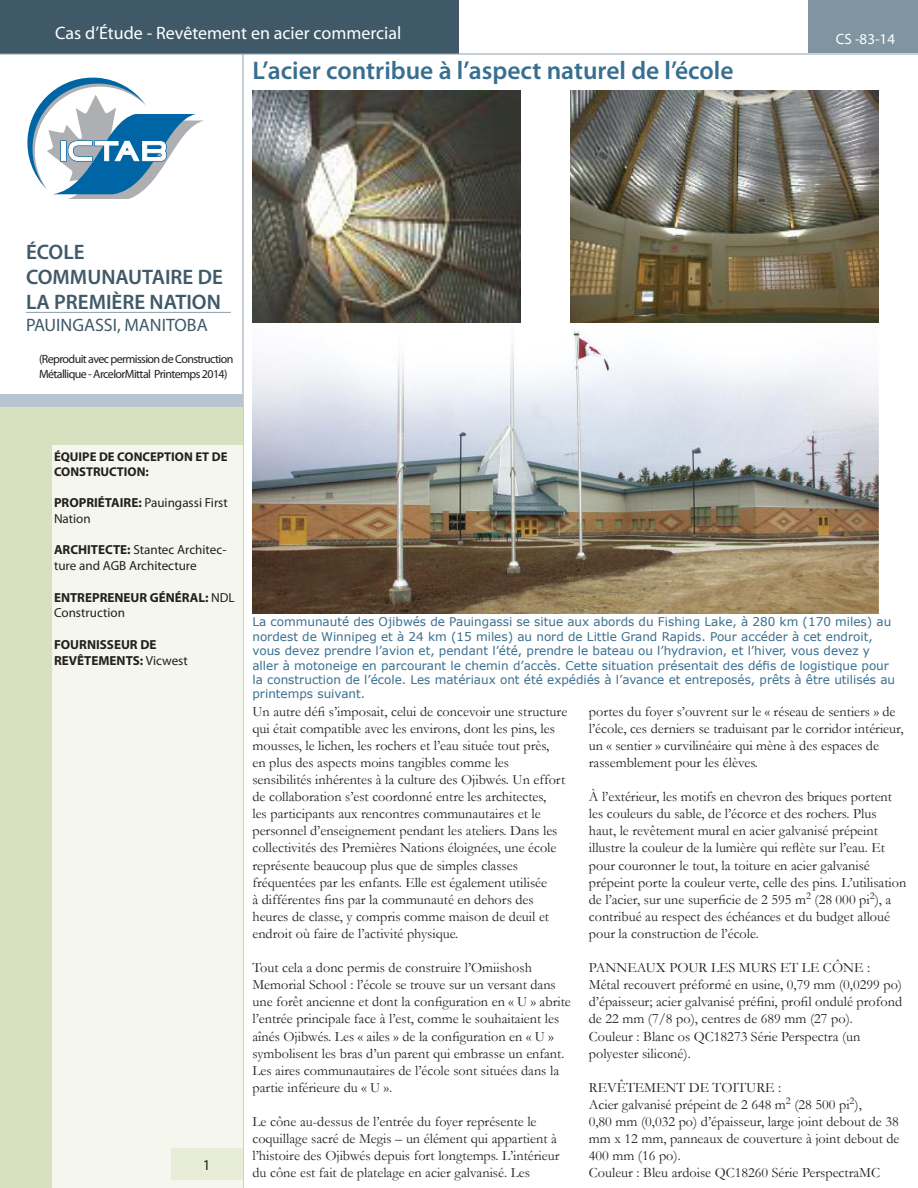
<style>
.page{position:relative;width:918px;height:1188px;background:#fff}
.page>*{position:absolute;margin:0;border:0;box-sizing:border-box;transform-origin:0 0}
.t1{font:600 25.5px "Myriad Pro";color:#386e8f}
.t2{font:600 21px/25.2px "Myriad Pro";color:#405968}
.t3{font:18px "Myriad Pro";color:#fff}
.t4{font:18px "Myriad Pro";color:#405968}
.t5{font:15px "Myriad Pro";color:#fff}
.t6{font:15px "Myriad Pro";color:#231f20}
.t7{font:14.25px/17.1px "Garamond";color:#231f20}
.t8{font:13.2px/15.8px "Myriad Pro";color:#231f20}
.t9{font:700 13.2px/15.8px "Myriad Pro";color:#231f20}
.t10{font:700 12.75px/15.3px "Myriad Pro";color:#231f20}
.t11{font:12px/14.4px "Verdana";color:#386e8f}
.t12{font:12px/14.4px "Myriad Pro";letter-spacing:-.05em;color:#231f20}
.s1{font-weight:700}
.s2{font-weight:400}
</style>
<div class="page">
<div style="left:0;top:0;width:459px;height:54px;background:#405968"></div>
<div style="left:809px;top:0;width:109px;height:53px;background:#8094a1"></div>
<hr style="left:0;top:54px;width:918px;height:1px;background:#90a3b0">
<hr style="left:243px;top:54px;width:1px;height:1134px;background:#90a3b0">
<hr style="left:26px;top:312px;width:205px;height:1px;background:#8a9eac">
<div style="left:0;top:394px;width:243px;height:12px;background:#b8c5ce"></div>
<div style="left:0;top:407px;width:243px;height:781px;background:#d7e1bf"></div>
<div style="left:53px;top:446px;width:190px;height:742px;background:#f5f7ee"></div>
<div style="left:172px;top:1148px;width:71px;height:31px;background:#e7edd7"></div>
<svg style="left:27px;top:77px;width:176px;height:121px"></svg>
<img style="left:252px;top:330px;width:627px;height:283px">
<img style="left:252px;top:91px;width:268px;height:232px">
<img style="left:570px;top:91px;width:309px;height:232px">
<p class="t3" style="left:55px;top:22px;width:348px">Cas d’Étude - Revêtement en acier commercial</p>
<p class="t5" style="left:836px;top:30px;width:61px">CS -83-14</p>
<p class="t1" style="left:252px;top:54px;width:483px">L’acier contribue à l’aspect naturel de l’école</p>
<p class="t2" style="left:26px;top:239px;width:60px">ÉCOLE</p>
<p class="t2" style="left:26px;top:264px;width:198px">COMMUNAUTAIRE DE<br>LA PREMIÈRE NATION</p>
<p class="t4" style="left:26px;top:314px;width:183px">PAUINGASSI, MANITOBA</p>
<p class="t12" style="left:39px;top:352px;width:196px">(Reproduit avec permission de Construction<br>Métallique - ArcelorMittal Printemps 2014)</p>
<p class="t10" style="left:54px;top:448px;width:175px">ÉQUIPE DE CONCEPTION ET DE<br>CONSTRUCTION:</p>
<p class="t8" style="left:54px;top:495px;width:175px"><span class="s1">PROPRIÉTAIRE:</span> Pauingassi First<br>Nation</p>
<p class="t8" style="left:54px;top:542px;width:174px"><span class="s1">ARCHITECTE:</span> Stantec Architec&shy;ture and AGB Architecture</p>
<p class="t9" style="left:54px;top:589px;width:182px">ENTREPRENEUR GÉNÉRAL: <span class="s2">NDL<br>Construction</span></p>
<p class="t9" style="left:54px;top:636px;width:104px">FOURNISSEUR DE</p>
<p class="t9" style="left:54px;top:652px;width:135px">REVÊTEMENTS: <span class="s2">Vicwest</span></p>
<p class="t6" style="left:203px;top:1155px;width:9px">1</p>
<p class="t11" style="left:252px;top:615px;width:644px">La communauté des Ojibwés de Pauingassi se situe aux abords du Fishing Lake, à 280 km (170 miles) au nordest de Winnipeg et à 24 km (15 miles) au nord de Little Grand Rapids. Pour accéder à cet endroit, vous devez prendre l’avion et, pendant l’été, prendre le bateau ou l’hydravion, et l’hiver, vous devez y aller à motoneige en parcourant le chemin d’accès. Cette situation présentait des défis de logistique pour la construction de l’école. Les matériaux ont été expédiés à l’avance et entreposés, prêts à être utilisés au printemps suivant.</p>
<p class="t7" style="left:252px;top:702px;width:316px">Un autre défi s’imposait, celui de concevoir une structure</p>
<p class="t7" style="left:252px;top:720px;width:304px">qui était compatible avec les environs, dont les pins, les</p>
<p class="t7" style="left:252px;top:737px;width:298px">mousses, le lichen, les rochers et l’eau située tout près,</p>
<p class="t7" style="left:252px;top:754px;width:314px">en plus des aspects moins tangibles comme les sensibilités inhérentes à la culture des Ojibwés. Un effort</p>
<p class="t7" style="left:252px;top:788px;width:295px">de collaboration s’est coordonné entre les architectes,</p>
<p class="t7" style="left:252px;top:805px;width:290px">les participants aux rencontres communautaires et le</p>
<p class="t7" style="left:252px;top:822px;width:307px;text-align:justify">personnel d’enseignement pendant les ateliers. Dans les collectivités des Premières Nations éloignées, une école représente beaucoup plus que de simples classes</p>
<p class="t7" style="left:252px;top:873px;width:296px">fréquentées par les enfants. Elle est également utilisée</p>
<p class="t7" style="left:252px;top:891px;width:283px">à différentes fins par la communauté en dehors des</p>
<p class="t7" style="left:252px;top:908px;width:298px">heures de classe, y compris comme maison de deuil et endroit où faire de l’activité physique.</p>
<p class="t7" style="left:252px;top:959px;width:281px">Tout cela a donc permis de construire l’Omiishosh</p>
<p class="t7" style="left:252px;top:976px;width:320px">Memorial School : l’école se trouve sur un versant dans une forêt ancienne et dont la configuration en « U » abrite l’entrée principale face à l’est, comme le souhaitaient les aînés Ojibwés. Les « ailes » de la configuration en « U » symbolisent les bras d’un parent qui embrasse un enfant.<br>Les aires communautaires de l’école sont situées dans la partie inférieure du « U ».</p>
<p class="t7" style="left:252px;top:1113px;width:309px">Le cône au-dessus de l’entrée du foyer représente le coquillage sacré de Megis – un élément qui appartient à l’histoire des Ojibwés depuis fort longtemps. L’intérieur du cône est fait de platelage en acier galvanisé. Les</p>
<p class="t7" style="left:589px;top:702px;width:316px">portes du foyer s’ouvrent sur le « réseau de sentiers » de l’école, ces derniers se traduisant par le corridor intérieur, un « sentier » curvilinéaire qui mène à des espaces de rassemblement pour les élèves.</p>
<p class="t7" style="left:589px;top:788px;width:319px">À l’extérieur, les motifs en chevron des briques portent les couleurs du sable, de l’écorce et des rochers. Plus haut, le revêtement mural en acier galvanisé prépeint illustre la couleur de la lumière qui reflète sur l’eau. Et pour couronner le tout, la toiture en acier galvanisé prépeint porte la couleur verte, celle des pins. L’utilisation de l’acier, sur une superficie de 2 595 m<sup>2</sup> (28 000 pi<sup>2</sup>), a contribué au respect des échéances et du budget alloué pour la construction de l’école.</p>
<p class="t7" style="left:589px;top:959px;width:283px">PANNEAUX POUR LES MURS ET LE CÔNE :</p>
<p class="t7" style="left:589px;top:976px;width:315px">Métal recouvert préformé en usine, 0,79 mm (0,0299 po)</p>
<p class="t7" style="left:589px;top:993px;width:315px">d’épaisseur; acier galvanisé préfini, profil ondulé profond de 22 mm (7/8 po), centres de 689 mm (27 po).</p>
<p class="t7" style="left:589px;top:1027px;width:273px">Couleur : Blanc os QC18273 Série Perspectra (un polyester siliconé).</p>
<p class="t7" style="left:589px;top:1079px;width:194px">REVÊTEMENT DE TOITURE :</p>
<p class="t7" style="left:589px;top:1096px;width:275px">Acier galvanisé prépeint de 2 648 m<sup>2</sup> (28 500 pi<sup>2</sup>),</p>
<p class="t7" style="left:589px;top:1113px;width:312px;text-align:justify">0,80 mm (0,032 po) d’épaisseur, large joint debout de 38 mm x 12 mm, panneaux de couverture à joint debout de 400 mm (16 po).</p>
<p class="t7" style="left:589px;top:1164px;width:293px">Couleur : Bleu ardoise QC18260 Série PerspectraMC</p>
</div>
